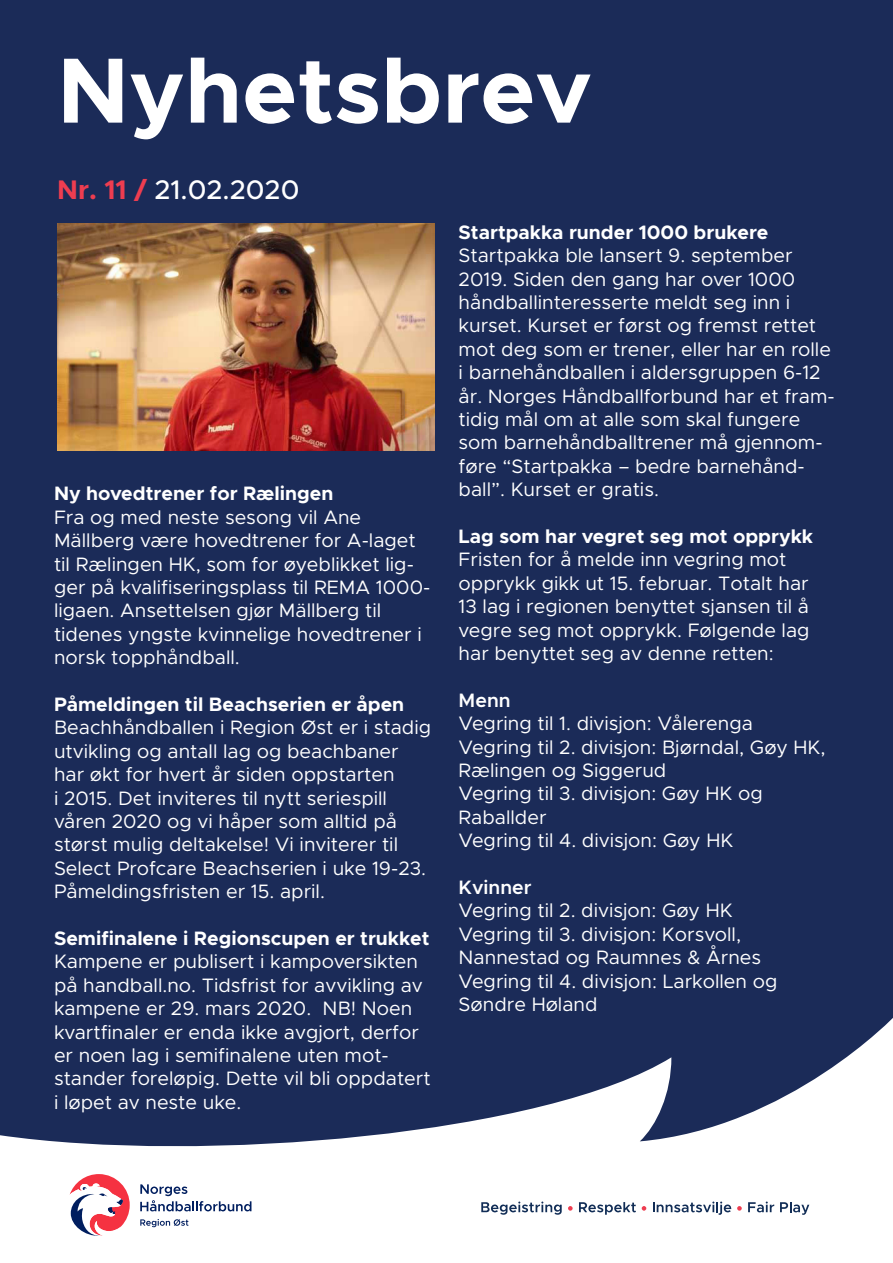
<style>
.page{position:relative;width:893px;height:1263px;background:#fff}
.page>*{position:absolute;margin:0;border:0;box-sizing:border-box;transform-origin:0 0}
.Overskrift{font:700 93px "Metropolis";color:#fff}
.Overskrift-2{font:500 27px "Metropolis";color:#fff}
.t1{font:19.5px/23.4px "Metropolis";color:#fff}
.t2{font:700 19.5px "Metropolis";color:#fff}
.t3{font:600 19.5px "Metropolis";color:#fff}
.s1{font-weight:700;color:#ee3d50}
.s2{font-weight:700}
.s3{font-weight:600}
</style>
<div class="page">
<div style="left:0;top:0;width:893px;height:1149px;background:#1b2b58"></div>
<svg style="left:0;top:1018px;width:893px;height:131px"></svg>
<svg style="left:140px;top:1219px;width:49px;height:8px"></svg>
<svg style="left:140px;top:1184px;width:111px;height:27px"></svg>
<svg style="left:69px;top:1174px;width:61px;height:62px"></svg>
<svg style="left:481px;top:1201px;width:81px;height:14px"></svg>
<svg style="left:568px;top:1206px;width:5px;height:5px"></svg>
<svg style="left:579px;top:1202px;width:57px;height:13px"></svg>
<svg style="left:642px;top:1206px;width:4px;height:5px"></svg>
<svg style="left:653px;top:1201px;width:78px;height:14px"></svg>
<svg style="left:737px;top:1206px;width:5px;height:5px"></svg>
<svg style="left:748px;top:1201px;width:26px;height:11px"></svg>
<svg style="left:780px;top:1202px;width:29px;height:13px"></svg>
<img style="left:57px;top:223px;width:377px;height:228px">
<p class="Overskrift" style="left:57px;top:32px;width:536px">Nyhetsbrev</p>
<p class="Overskrift-2" style="left:57px;top:173px;width:244px"><span class="s1">Nr. 11 /</span> 21.02.2020</p>
<p class="t2" style="left:54px;top:481px;width:281px">Ny hovedtrener for Rælingen</p>
<p class="t1" style="left:54px;top:505px;width:309px">Fra og med neste sesong vil Ane</p>
<p class="t1" style="left:54px;top:529px;width:378px">Mällberg være hovedtrener for A-laget til Rælingen HK, som for øyeblikket lig&shy;ger på kvalifiseringsplass til REMA 1000-</p>
<p class="t1" style="left:54px;top:599px;width:369px">ligaen. Ansettelsen gjør Mällberg til tidenes yngste kvinnelige hovedtrener i norsk topphåndball.</p>
<p class="t1" style="left:54px;top:692px;width:379px"><span class="s2">Påmeldingen til Beachserien er åpen </span>Beachhåndballen i Region Øst er i stadig utvikling og antall lag og beachbaner har økt for hvert år siden oppstarten<br>i 2015. Det inviteres til nytt seriespill våren 2020 og vi håper som alltid på størst mulig deltakelse! Vi inviterer til Select Profcare Beachserien i uke 19-23.<br>Påmeldingsfristen er 15. april.</p>
<p class="t1" style="left:54px;top:926px;width:378px"><span class="s2">Semifinalene i Regionscupen er trukket </span>Kampene er publisert i kampoversikten på handball.no. Tidsfrist for avvikling av kampene er 29. mars 2020. NB! Noen kvartfinaler er enda ikke avgjort, derfor er noen lag i semifinalene uten mot&shy;stander foreløpig. Dette vil bli oppdatert i løpet av neste uke.</p>
<p class="t2" style="left:459px;top:220px;width:311px">Startpakka runder 1000 brukere</p>
<p class="t1" style="left:459px;top:244px;width:378px">Startpakka ble lansert 9. september 2019. Siden den gang har over 1000 håndballinteresserte meldt seg inn i kurset. Kurset er først og fremst rettet mot deg som er trener, eller har en rolle i barnehåndballen i aldersgruppen 6-12 år. Norges Håndballforbund har et fram&shy;tidig mål om at alle som skal fungere som barnehåndballtrener må gjennom&shy;føre “Startpakka – bedre barnehånd&shy;ball”. Kurset er gratis.</p>
<p class="t2" style="left:459px;top:524px;width:356px">Lag som har vegret seg mot opprykk</p>
<p class="t1" style="left:459px;top:548px;width:352px">Fristen for å melde inn vegring mot opprykk gikk ut 15. februar. Totalt har 13 lag i regionen benyttet sjansen til å vegre seg mot opprykk. Følgende lag har benyttet seg av denne retten:</p>
<p class="t1" style="left:459px;top:688px;width:296px"><span class="s3">Menn<br></span>Vegring til 1. divisjon: Vålerenga</p>
<p class="t1" style="left:459px;top:735px;width:368px">Vegring til 2. divisjon: Bjørndal, Gøy HK,<br>Rælingen og Siggerud</p>
<p class="t1" style="left:459px;top:782px;width:306px">Vegring til 3. divisjon: Gøy HK og</p>
<p class="t1" style="left:459px;top:805px;width:89px">Raballder</p>
<p class="t1" style="left:459px;top:829px;width:276px">Vegring til 4. divisjon: Gøy HK</p>
<p class="t3" style="left:459px;top:875px;width:74px">Kvinner</p>
<p class="t1" style="left:459px;top:899px;width:275px">Vegring til 2. divisjon: Gøy HK</p>
<p class="t1" style="left:459px;top:922px;width:284px">Vegring til 3. divisjon: Korsvoll,</p>
<p class="t1" style="left:459px;top:946px;width:304px">Nannestad og Raumnes &amp; Årnes</p>
<p class="t1" style="left:459px;top:969px;width:320px">Vegring til 4. divisjon: Larkollen og</p>
<p class="t1" style="left:459px;top:993px;width:140px">Søndre Høland</p>
</div>
